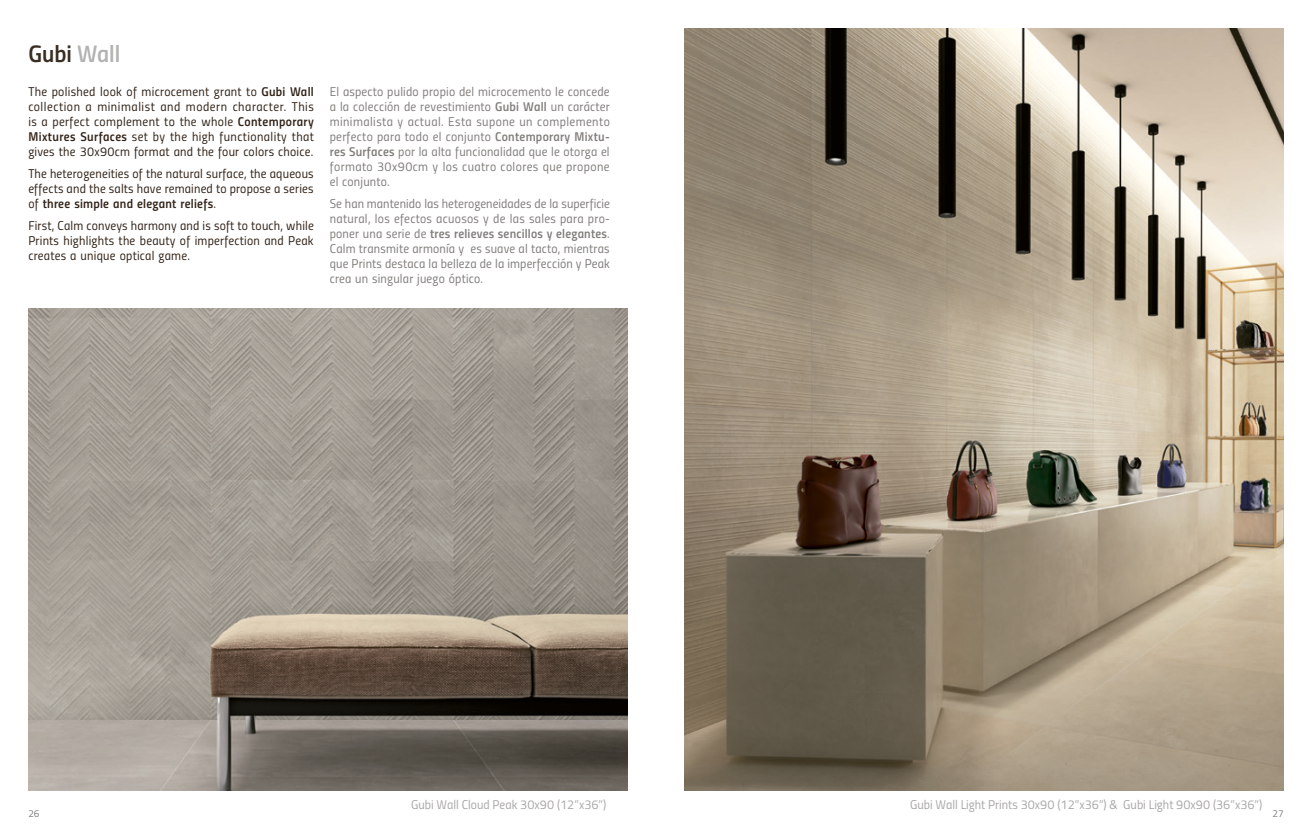
<style>
.page{position:relative;width:1312px;height:833px;background:#fff}
.page>*{position:absolute;margin:0;border:0;box-sizing:border-box;transform-origin:0 0}
.t1{font:24px "Titillium Semibold Upright";color:#382d23}
.t2{font:12.75px/15px "Titillium Regular Upright";letter-spacing:.015em;color:#807d7a;text-align:justify}
.t3{font:12.75px/15px "Titillium Regular Upright";letter-spacing:.015em;color:#2f2116;text-align:justify}
.t4{font:12.75px "Titillium Regular Upright";color:#a9a8a6}
.t5{font:12.75px "Titillium Semibold Upright";letter-spacing:.015em;color:#807d7a}
.t6{font:12.75px "Titillium Semibold Upright";letter-spacing:.02em;color:#2f2116}
.t7{font:10px "Titillium Regular Upright";color:#807d7a}
.s1{color:#b3b3b1}
.s2{font-family:"Titillium Semibold Upright"}
.s3{font-family:"Titillium Regular Upright"}
</style>
<div class="page">
<img style="left:684px;top:28px;width:599px;height:762px">
<img style="left:28px;top:308px;width:599px;height:482px">
<h1 class="t1" style="left:28px;top:35px;width:93px">Gubi <span class="s1">Wall</span></h1>
<p class="t3" style="left:28px;top:83px;width:287px">The polished look of microcement grant to <span class="s2">Gubi Wall </span>collection a minimalist and modern character. This is a perfect complement to the whole <span class="s2">Contemporary Mixtures Surfaces</span> set by the high functionality that gives the 30x90cm format and the four colors choice.</p>
<p class="t3" style="left:28px;top:165px;width:287px">The heterogeneities of the natural surface, the aqueous effects and the salts have remained to propose a series</p>
<p class="t6" style="left:28px;top:194px;width:189px"><span class="s3">of</span> three simple and elegant reliefs<span class="s3">.</span></p>
<p class="t3" style="left:28px;top:217px;width:287px">First, Calm conveys harmony and is soft to touch, while Prints highlights the beauty of imperfection and Peak creates a unique optical game.</p>
<p class="t2" style="left:330px;top:83px;width:281px">El aspecto pulido propio del microcemento le concede a la colección de revestimiento <span class="s2">Gubi Wall</span> un carácter minimalista y actual. Esta supone un complemento perfecto para todo el conjunto <span class="s2">Contemporary Mixtu&shy;res Surfaces</span> por la alta funcionalidad que le otorga el formato 30x90cm y los cuatro colores que propone el conjunto.</p>
<p class="t2" style="left:330px;top:195px;width:282px">Se han mantenido las heterogeneidades de la superficie natural, los efectos acuosos y de las sales para pro-</p>
<p class="t5" style="left:330px;top:224px;width:281px"><span class="s3">poner una serie de</span> tres relieves sencillos y elegantes<span class="s3">.</span></p>
<p class="t2" style="left:330px;top:240px;width:282px">Calm transmite armonía y es suave al tacto, mientras que Prints destaca la belleza de la imperfección y Peak crea un singular juego óptico.</p>
<p class="t4" style="left:411px;top:795px;width:197px">Gubi Wall Cloud Peak 30x90 (12”x36”)</p>
<p class="t4" style="left:909px;top:795px;width:354px">Gubi Wall Light Prints 30x90 (12”x36”) &amp; Gubi Light 90x90 (36”x36”)</p>
<p class="t7" style="left:28px;top:805px;width:13px">26</p>
<p class="t7" style="left:1271px;top:805px;width:13px">27</p>
</div>
